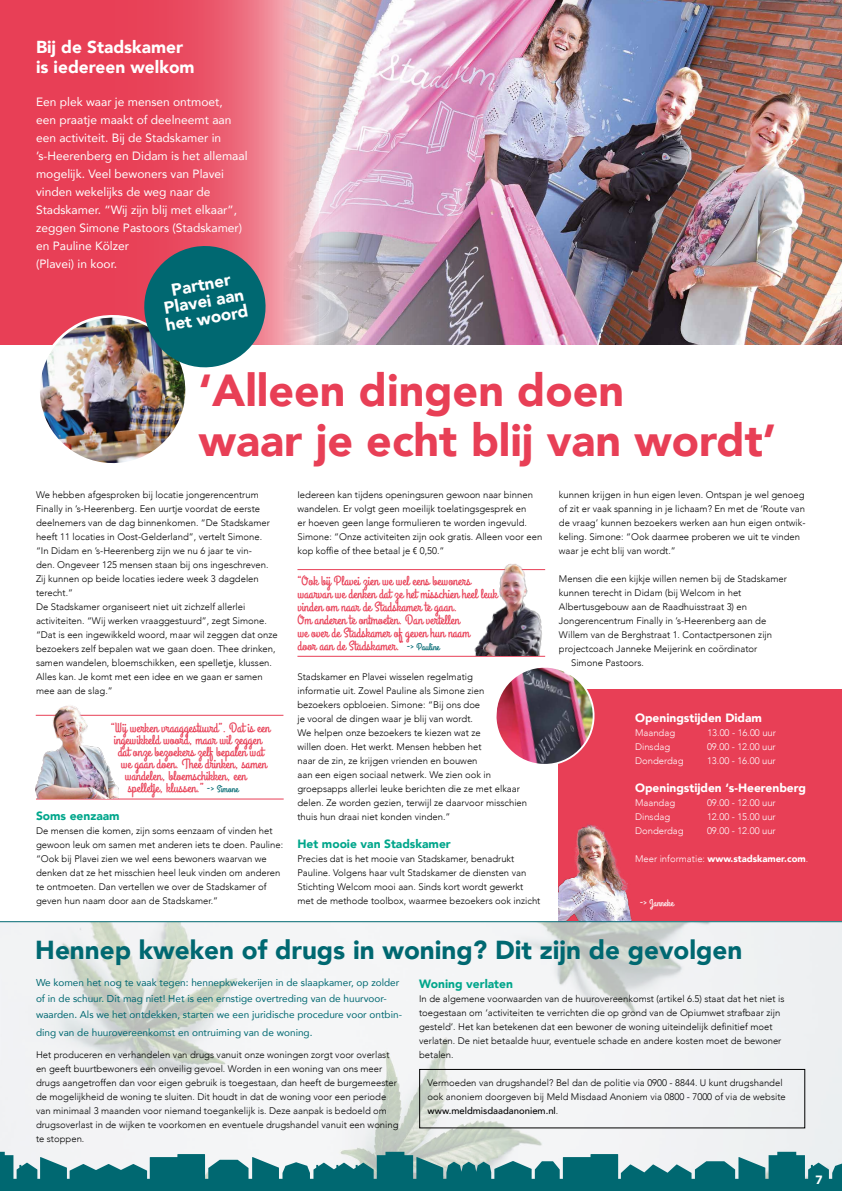
<style>
.page{position:relative;width:842px;height:1191px;background:#fff}
.page>*{position:absolute;margin:0;border:0;box-sizing:border-box;transform-origin:0 0}
.t1{font:900 44.8px/50px "Avenir";color:#e83f56}
.t2{font:900 26px "Avenir";color:#006871}
.t3{font:900 17.3px/20px "Avenir";color:#fff}
.t4{font:900 17px/17px "Avenir";color:#fff;text-align:center}
.t5{font:13.5px/13px "Grand Hotel";color:#e83f56}
.t6{font:12px/18px "Avenir";color:#fff}
.t7{font:900 12px "Avenir";color:#fff}
.t8{font:900 12px "Avenir";color:#00a68b}
.t9{font:10px/16px "Avenir";color:#006871}
.t10{font:10px "Grand Hotel";color:#fff}
.t11{font:300 9.5px/14px "Avenir";color:#000}
.t12{font:300 9.5px "Avenir";color:#fff}
.t13{font:900 9.5px "Avenir";color:#fff}
.s1{font-size:10px;color:#006871}
.s2{font-weight:300}
.s3{font-weight:500}
</style>
<div class="page">
<div style="left:559px;top:689px;width:283px;height:232px;background:#e83f56"></div>
<svg style="left:0;top:0;width:283px;height:344px;background:#e95065"></svg>
<img style="left:283px;top:0;width:559px;height:344px">
<img style="left:0;top:922px;width:842px;height:229px">
<svg style="left:0;top:1151px;width:842px;height:40px"></svg>
<img style="left:33px;top:241px;width:237px;height:223px">
<hr style="left:297px;top:569px;width:248px;height:1px;background:#e83f56">
<hr style="left:297px;top:656px;width:248px;height:1px;background:#e83f56">
<img style="left:451px;top:564px;width:94px;height:92px">
<hr style="left:36px;top:715px;width:247px;height:1px;background:#e83f56">
<hr style="left:36px;top:798px;width:248px;height:1px;background:#e83f56">
<img style="left:36px;top:706px;width:83px;height:92px">
<img style="left:559px;top:824px;width:73px;height:97px">
<hr style="left:0;top:921px;width:842px;height:1px;background:#006871">
<img style="left:496px;top:667px;width:99px;height:100px">
<div style="left:419px;top:1069px;width:386px;height:59px;border:1px solid #000"></div>
<h3 class="t3" style="left:36px;top:37px;width:160px">Bij de Stadskamer is iedereen welkom</h3>
<p class="t6" style="left:36px;top:92px;width:213px">Een plek waar je mensen ontmoet,<br>een praatje maakt of deelneemt aan een activiteit. Bij de Stadskamer in ’s-Heerenberg en Didam is het allemaal mogelijk. Veel bewoners van Plavei vinden wekelijks de weg naar de<br>Stadskamer. “Wij zijn blij met elkaar”, zeggen Simone Pastoors (Stadskamer) en Pauline Kölzer<br>(Plavei) in koor.</p>
<h3 class="t4" style="left:158px;top:283px;width:85px;rotate:-10deg">Partner<br>Plavei aan het woord</h3>
<h1 class="t1" style="left:199px;top:365px;width:579px">‘Alleen dingen doen<br>waar je echt blij van wordt’</h1>
<p class="t11" style="left:36px;top:488px;width:243px">We hebben afgesproken bij locatie jongerencentrum Finally in ’s-Heerenberg. Een uurtje voordat de eerste deelnemers van de dag binnenkomen. “De Stadskamer heeft 11 locaties in Oost-Gelderland”, vertelt Simone.<br>“In Didam en ’s-Heerenberg zijn we nu 6 jaar te vin-<br>den. Ongeveer 125 mensen staan bij ons ingeschreven.<br>Zij kunnen op beide locaties iedere week 3 dagdelen terecht.”<br>De Stadskamer organiseert niet uit zichzelf allerlei activiteiten. “Wij werken vraaggestuurd”, zegt Simone. “Dat is een ingewikkeld woord, maar wil zeggen dat onze bezoekers zelf bepalen wat we gaan doen. Thee drinken, samen wandelen, bloemschikken, een spelletje, klussen.<br>Alles kan. Je komt met een idee en we gaan er samen mee aan de slag.”</p>
<h3 class="t5" style="left:111px;top:721px;width:161px">“Wij werken vraaggestuurd”. Dat is een</h3>
<h3 class="t5" style="left:114px;top:733px;width:149px">ingewikkeld woord, maar wil zeggen</h3>
<h3 class="t5" style="left:118px;top:745px;width:147px">dat onze bezoekers zelf bepalen wat</h3>
<h3 class="t5" style="left:121px;top:757px;width:147px">we gaan doen. Thee drinken, samen</h3>
<h3 class="t5" style="left:125px;top:769px;width:123px">wandelen, bloemschikken, een</h3>
<h3 class="t5" style="left:128px;top:781px;width:112px">spelletje, klussen.” <span class="s1">-&gt; Simone</span></h3>
<p class="t8" style="left:36px;top:806px;width:85px">Soms eenzaam</p>
<p class="t11" style="left:36px;top:824px;width:249px">De mensen die komen, zijn soms eenzaam of vinden het gewoon leuk om samen met anderen iets te doen. Pauline: “Ook bij Plavei zien we wel eens bewoners waarvan we denken dat ze het misschien heel leuk vinden om anderen te ontmoeten. Dan vertellen we over de Stadskamer of geven hun naam door aan de Stadskamer.”</p>
<p class="t11" style="left:297px;top:488px;width:246px">Iedereen kan tijdens openingsuren gewoon naar binnen wandelen. Er volgt geen moeilijk toelatingsgesprek en<br>er hoeven geen lange formulieren te worden ingevuld.<br>Simone: “Onze activiteiten zijn ook gratis. Alleen voor een kop koffie of thee betaal je € 0,50.”</p>
<p class="t5" style="left:297px;top:575px;width:201px">“Ook bij Plavei zien we wel eens bewoners waarvan we denken dat ze het misschien heel leuk vinden om naar de Stadskamer te gaan.<br>Om anderen te ontmoeten. Dan vertellen<br>we over de Stadskamer of geven hun naam<br>door aan de Stadskamer.” <span class="s1">-&gt; Pauline</span></p>
<p class="t11" style="left:297px;top:670px;width:231px">Stadskamer en Plavei wisselen regelmatig<br>informatie uit. Zowel Pauline als Simone zien bezoekers opbloeien. Simone: “Bij ons doe<br>je vooral de dingen waar je blij van wordt.<br>We helpen onze bezoekers te kiezen wat ze<br>willen doen. Het werkt. Mensen hebben het<br>naar de zin, ze krijgen vrienden en bouwen<br>aan een eigen sociaal netwerk. We zien ook in groepsapps allerlei leuke berichten die ze met elkaar delen. Ze worden gezien, terwijl ze daarvoor misschien thuis hun draai niet konden vinden.”</p>
<p class="t8" style="left:297px;top:834px;width:155px">Het mooie van Stadskamer</p>
<p class="t11" style="left:297px;top:852px;width:244px">Precies dat is het mooie van Stadskamer, benadrukt Pauline. Volgens haar vult Stadskamer de diensten van Stichting Welcom mooi aan. Sinds kort wordt gewerkt met de methode toolbox, waarmee bezoekers ook inzicht</p>
<p class="t11" style="left:559px;top:488px;width:248px">kunnen krijgen in hun eigen leven. Ontspan je wel genoeg of zit er vaak spanning in je lichaam? En met de ‘Route van de vraag’ kunnen bezoekers werken aan hun eigen ontwik&shy;keling. Simone: “Ook daarmee proberen we uit te vinden waar je echt blij van wordt.”</p>
<p class="t11" style="left:559px;top:572px;width:229px">Mensen die een kijkje willen nemen bij de Stadskamer</p>
<p class="t11" style="left:559px;top:586px;width:184px">kunnen terecht in Didam (bij Welcom in het</p>
<p class="t11" style="left:559px;top:600px;width:190px">Albertusgebouw aan de Raadhuisstraat 3) en</p>
<p class="t11" style="left:559px;top:614px;width:209px">Jongerencentrum Finally in ’s-Heerenberg aan de</p>
<p class="t11" style="left:559px;top:628px;width:215px">Willem van de Berghstraat 1. Contactpersonen zijn</p>
<p class="t11" style="left:559px;top:642px;width:200px">projectcoach Janneke Meijerink en coördinator</p>
<p class="t11" style="left:571px;top:656px;width:74px">Simone Pastoors.</p>
<p class="t7" style="left:635px;top:708px;width:129px">Openingstijden Didam</p>
<p class="t12" style="left:635px;top:727px;width:42px">Maandag</p>
<p class="t12" style="left:707px;top:727px;width:70px">13.00 - 16.00 uur</p>
<p class="t12" style="left:635px;top:741px;width:37px">Dinsdag</p>
<p class="t12" style="left:707px;top:741px;width:70px">09.00 - 12.00 uur</p>
<p class="t12" style="left:635px;top:755px;width:50px">Donderdag</p>
<p class="t12" style="left:707px;top:755px;width:70px">13.00 - 16.00 uur</p>
<p class="t7" style="left:635px;top:778px;width:173px">Openingstijden ‘s-Heerenberg</p>
<p class="t12" style="left:635px;top:797px;width:42px">Maandag</p>
<p class="t12" style="left:707px;top:797px;width:70px">09.00 - 12.00 uur</p>
<p class="t12" style="left:635px;top:811px;width:37px">Dinsdag</p>
<p class="t12" style="left:707px;top:811px;width:70px">12.00 - 15.00 uur</p>
<p class="t12" style="left:635px;top:825px;width:50px">Donderdag</p>
<p class="t12" style="left:707px;top:825px;width:70px">09.00 - 12.00 uur</p>
<p class="t13" style="left:635px;top:851px;width:175px"><span class="s2">Meer informatie:</span> www.stadskamer.com<span class="s2">.</span></p>
<p class="t10" style="left:640px;top:897px;width:35px">-&gt; Janneke</p>
<h2 class="t2" style="left:35px;top:927px;width:709px">Hennep kweken of drugs in woning? Dit zijn de gevolgen</h2>
<p class="t9" style="left:36px;top:974px;width:367px">We komen het nog te vaak tegen: hennepkwekerijen in de slaapkamer, op zolder of in de schuur. Dit mag niet! Het is een ernstige overtreding van de huurvoor&shy;waarden. Als we het ontdekken, starten we een juridische procedure voor ontbin-</p>
<p class="t9" style="left:36px;top:1024px;width:278px">ding van de huurovereenkomst en ontruiming van de woning.</p>
<p class="t11" style="left:36px;top:1048px;width:364px">Het produceren en verhandelen van drugs vanuit onze woningen zorgt voor overlast en geeft buurtbewoners een onveilig gevoel. Worden in een woning van ons meer drugs aangetroffen dan voor eigen gebruik is toegestaan, dan heeft de burgemeester de mogelijkheid de woning te sluiten. Dit houdt in dat de woning voor een periode van minimaal 3 maanden voor niemand toegankelijk is. Deze aanpak is bedoeld om drugsoverlast in de wijken te voorkomen en eventuele drugshandel vanuit een woning te stoppen.</p>
<p class="t8" style="left:419px;top:974px;width:95px">Woning verlaten</p>
<p class="t11" style="left:419px;top:992px;width:367px">In de algemene voorwaarden van de huurovereenkomst (artikel 6.5) staat dat het niet is toegestaan om ‘activiteiten te verrichten die op grond van de Opiumwet strafbaar zijn gesteld’. Het kan betekenen dat een bewoner de woning uiteindelijk definitief moet verlaten. De niet betaalde huur, eventuele schade en andere kosten moet de bewoner betalen.</p>
<p class="t11" style="left:428px;top:1076px;width:360px">Vermoeden van drugshandel? Bel dan de politie via 0900 - 8844. U kunt drugshandel ook anoniem doorgeven bij Meld Misdaad Anoniem via 0800 - 7000 of via de website <span class="s3">www.meldmisdaadanoniem.nl</span>.</p>
<p class="t7" style="left:815px;top:1170px;width:9px">7</p>
</div>
